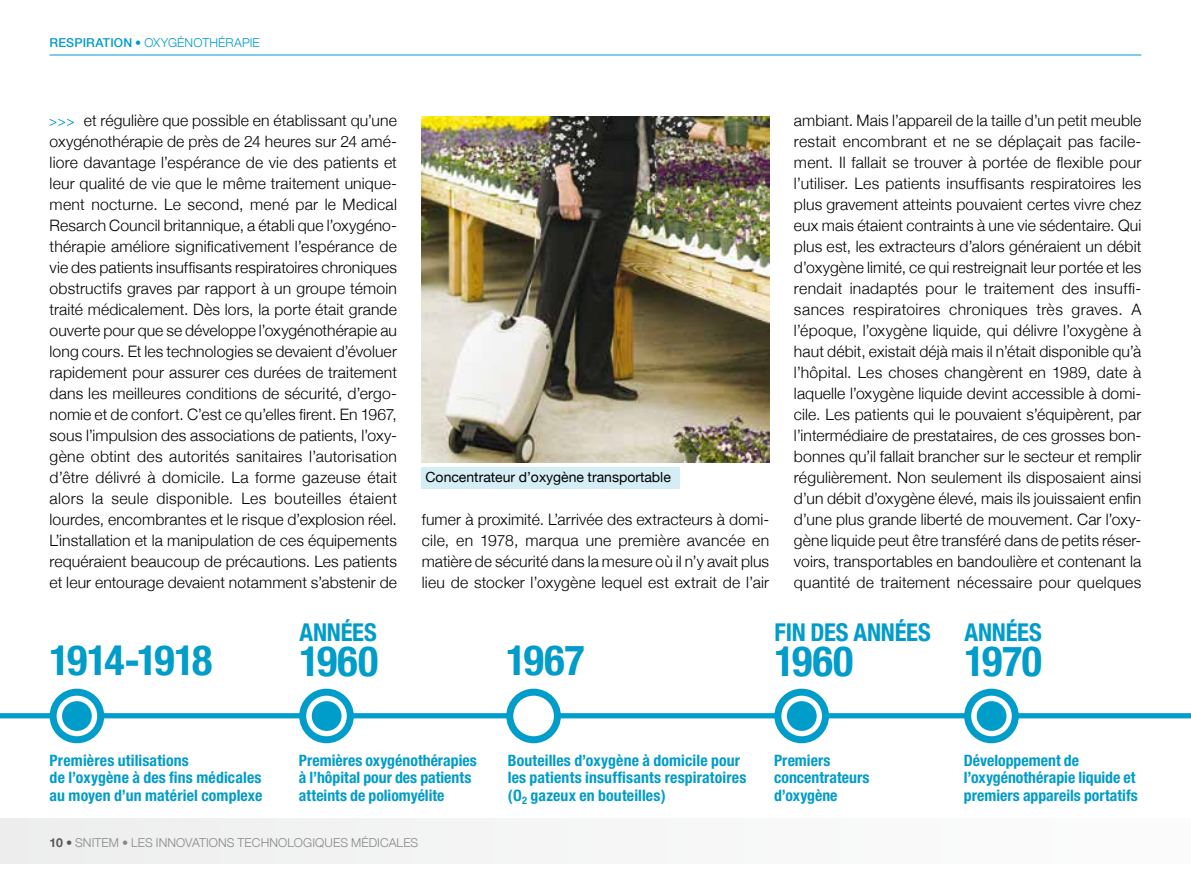
<style>
.page{position:relative;width:1191px;height:893px;background:#fff}
.page>*{position:absolute;margin:0;border:0;box-sizing:border-box;transform-origin:0 0}
.t1{font:700 condensed 42px "Helvetica Neue";letter-spacing:-.01em;color:#009cca}
.t2{font:700 condensed 42px "Helvetica Neue";letter-spacing:-.06em;color:#009cca}
.t3{font:700 condensed 24.5px "Helvetica Neue";letter-spacing:-.01em;color:#009cca}
.t4{font:300 15.75px/21px "Helvetica Neue";letter-spacing:.01em;color:#000;text-align:justify}
.t5{font:700 condensed 15.75px/17.5px "Helvetica Neue";letter-spacing:.005em;color:#009cca}
.t6{font:14px "Helvetica Neue";color:#000}
.t7{font:300 12.25px "Helvetica Neue";letter-spacing:.015em;color:#87888a}
.t8{font:300 12.25px "Helvetica Neue";letter-spacing:.01em;color:#009cca}
.s1{font-weight:500}
.s2{font-weight:700;color:#58585a}
.s3{color:#58585a}
</style>
<div class="page">
<div style="left:0;top:819px;width:1191px;height:44px;background:#f6f6f6"></div>
<hr style="left:50px;top:55px;width:1091px;height:1px;background:#009cca">
<div style="left:0;top:713px;width:1191px;height:5px;background:#009cca"></div>
<svg style="left:53px;top:692px;width:48px;height:48px"></svg>
<div style="left:50px;top:689px;width:54px;height:54px;border:7px solid #009cca;border-radius:50%"></div>
<div style="left:510px;top:692px;width:47px;height:48px;background:#fff;border-radius:50%"></div>
<div style="left:506px;top:689px;width:55px;height:54px;border:7px solid #009cca;border-radius:50%"></div>
<svg style="left:303px;top:692px;width:47px;height:48px"></svg>
<div style="left:299px;top:689px;width:55px;height:54px;border:7px solid #009cca;border-radius:50%"></div>
<div style="left:312px;top:701px;width:29px;height:30px;background:#009cca;border-radius:50%"></div>
<div style="left:62px;top:701px;width:30px;height:30px;background:#009cca;border-radius:50%"></div>
<svg style="left:778px;top:692px;width:47px;height:48px"></svg>
<div style="left:774px;top:689px;width:55px;height:54px;border:7px solid #009cca;border-radius:50%"></div>
<div style="left:787px;top:701px;width:29px;height:30px;background:#009cca;border-radius:50%"></div>
<svg style="left:967px;top:692px;width:48px;height:48px"></svg>
<div style="left:964px;top:689px;width:54px;height:54px;border:7px solid #009cca;border-radius:50%"></div>
<div style="left:976px;top:701px;width:30px;height:30px;background:#009cca;border-radius:50%"></div>
<svg style="left:50px;top:119px;width:24px;height:7px"></svg>
<img style="left:422px;top:117px;width:347px;height:345px">
<div style="left:422px;top:467px;width:258px;height:22px;background:#d5edf5"></div>
<p class="t8" style="left:50px;top:32px;width:212px"><span class="s1">RESPIRATION</span> • OXYGÉNOTHÉRAPIE</p>
<p class="t4" style="left:50px;top:109px;width:349px;text-indent:34px">et régulière que possible en établissant qu’une oxygénothérapie de près de 24 heures sur 24 amé&shy;liore davantage l’espérance de vie des patients et leur qualité de vie que le même traitement unique&shy;ment nocturne. Le second, mené par le Medical Resarch Council britannique, a établi que l’oxygéno&shy;thérapie améliore significativement l’espérance de vie des patients insuffisants respiratoires chroniques obstructifs graves par rapport à un groupe témoin traité médicalement. Dès lors, la porte était grande ouverte pour que se développe l’oxygénothérapie au long cours. Et les technologies se devaient d’évoluer rapidement pour assurer ces durées de traitement dans les meilleures conditions de sécurité, d’ergo&shy;nomie et de confort. C’est ce qu’elles firent. En 1967, sous l’impulsion des associations de patients, l’oxy&shy;gène obtint des autorités sanitaires l’autorisation d’être délivré à domicile. La forme gazeuse était alors la seule disponible. Les bouteilles étaient lourdes, encombrantes et le risque d’explosion réel.<br>L’installation et la manipulation de ces équipements requéraient beaucoup de précautions. Les patients et leur entourage devaient notamment s’abstenir de</p>
<h1 class="t2" style="left:50px;top:626px;width:164px">1914-1918</h1>
<h2 class="t3" style="left:299px;top:612px;width:79px">ANNÉES</h2>
<h1 class="t1" style="left:299px;top:626px;width:80px">1960</h1>
<p class="t6" style="left:425px;top:467px;width:247px">Concentrateur d’oxygène transportable</p>
<p class="t4" style="left:422px;top:508px;width:349px">fumer à proximité. L’arrivée des extracteurs à domi&shy;cile, en 1978, marqua une première avancée en matière de sécurité dans la mesure où il n’y avait plus lieu de stocker l’oxygène lequel est extrait de l’air</p>
<p class="t4" style="left:794px;top:109px;width:349px">ambiant. Mais l’appareil de la taille d’un petit meuble restait encombrant et ne se déplaçait pas facile&shy;ment. Il fallait se trouver à portée de flexible pour l’utiliser. Les patients insuffisants respiratoires les plus gravement atteints pouvaient certes vivre chez eux mais étaient contraints à une vie sédentaire. Qui plus est, les extracteurs d’alors généraient un débit d’oxygène limité, ce qui restreignait leur portée et les rendait inadaptés pour le traitement des insuffi&shy;sances respiratoires chroniques très graves. A l’époque, l’oxygène liquide, qui délivre l’oxygène à haut débit, existait déjà mais il n’était disponible qu’à l’hôpital. Les choses changèrent en 1989, date à laquelle l’oxygène liquide devint accessible à domi&shy;cile. Les patients qui le pouvaient s’équipèrent, par l’intermédiaire de prestataires, de ces grosses bon&shy;bonnes qu’il fallait brancher sur le secteur et remplir régulièrement. Non seulement ils disposaient ainsi d’un débit d’oxygène élevé, mais ils jouissaient enfin d’une plus grande liberté de mouvement. Car l’oxy&shy;gène liquide peut être transféré dans de petits réser&shy;voirs, transportables en bandoulière et contenant la quantité de traitement nécessaire pour quelques</p>
<h1 class="t1" style="left:506px;top:626px;width:80px">1967</h1>
<h2 class="t3" style="left:774px;top:612px;width:158px">FIN DES ANNÉES</h2>
<h1 class="t1" style="left:774px;top:626px;width:80px">1960</h1>
<h2 class="t3" style="left:964px;top:612px;width:79px">ANNÉES</h2>
<h1 class="t1" style="left:964px;top:626px;width:79px">1970</h1>
<p class="t5" style="left:50px;top:751px;width:214px">Premières utilisations<br>de l’oxygène à des fins médicales au moyen d’un matériel complexe</p>
<p class="t5" style="left:299px;top:751px;width:179px">Premières oxygénothérapies à l’hôpital pour des patients atteints de poliomyélite</p>
<p class="t7" style="left:50px;top:833px;width:370px"><span class="s2">10</span> <span class="s3">•</span> SNITEM • LES INNOVATIONS TECHNOLOGIQUES MÉDICALES</p>
<p class="t5" style="left:508px;top:751px;width:240px">Bouteilles d’oxygène à domicile pour les patients insuffisants respiratoires (O<sub>2</sub> gazeux en bouteilles)</p>
<p class="t5" style="left:774px;top:751px;width:97px">Premiers concentrateurs d’oxygène</p>
<p class="t5" style="left:964px;top:751px;width:175px">Développement de l’oxygénothérapie liquide et premiers appareils portatifs</p>
</div>
